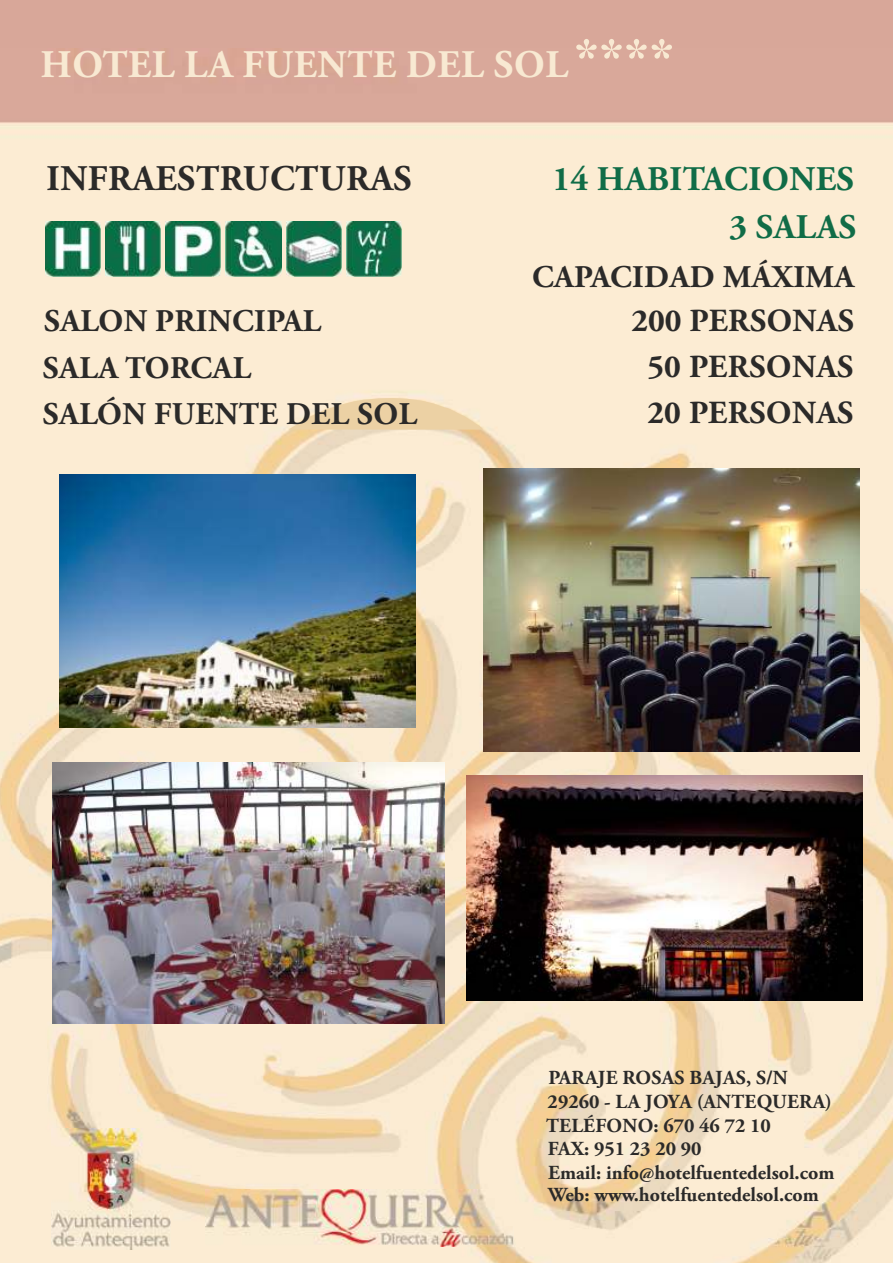
<style>
.page{position:relative;width:893px;height:1263px;background:#fff}
.page>*{position:absolute;margin:0;border:0;box-sizing:border-box;transform-origin:0 0}
.t1{font:700 52.5px "Times New Roman";color:#f8e9d2}
.t2{font:700 39px "Adobe Garamond Pro";letter-spacing:.015em;color:#f8e9d2}
.t3{font:700 36px "Adobe Garamond Pro";letter-spacing:.015em;color:#2b2a29}
.t4{font:700 34.5px "Adobe Garamond Pro";letter-spacing:.015em;color:#106c47}
.t5{font:700 32.25px/45.8px "Adobe Garamond Pro";letter-spacing:.015em;color:#2b2a29;text-align:center}
.t6{font:700 31.5px/45.9px "Adobe Garamond Pro";letter-spacing:.015em;color:#2b2a29}
.t7{font:700 19.95px/24px "Adobe Garamond Pro";color:#2b2a29}
</style>
<div class="page">
<img style="left:0;top:48px;width:893px;height:1215px">
<img style="left:206px;top:1190px;width:308px;height:56px">
<svg style="left:289px;top:398px;width:194px;height:32px;background:#f0d8b1"></svg>
<img style="left:52px;top:1129px;width:118px;height:120px">
<img style="left:45px;top:221px;width:55px;height:56px">
<img style="left:105px;top:221px;width:55px;height:56px">
<img style="left:165px;top:221px;width:56px;height:56px">
<img style="left:226px;top:221px;width:55px;height:56px">
<img style="left:286px;top:221px;width:56px;height:56px">
<img style="left:346px;top:221px;width:56px;height:56px">
<img style="left:60px;top:474px;width:356px;height:254px">
<img style="left:484px;top:469px;width:376px;height:282px">
<img style="left:52px;top:762px;width:392px;height:261px">
<img style="left:467px;top:776px;width:395px;height:225px">
<h1 class="t1" style="left:573px;top:39px;width:103px">****</h1>
<h2 class="t2" style="left:40px;top:48px;width:529px">HOTEL LA FUENTE DEL SOL</h2>
<h3 class="t3" style="left:47px;top:164px;width:367px">INFRAESTRUCTURAS</h3>
<h3 class="t4" style="left:552px;top:165px;width:303px">14 HABITACIONES</h3>
<h3 class="t4" style="left:729px;top:213px;width:128px">3 SALAS</h3>
<h3 class="t6" style="left:532px;top:257px;width:324px">CAPACIDAD MÁXIMA</h3>
<h3 class="t6" style="left:44px;top:301px;width:279px">SALON PRINCIPAL</h3>
<h3 class="t5" style="left:631px;top:301px;width:224px">200 PERSONAS<br>50 PERSONAS<br>20 PERSONAS</h3>
<h3 class="t6" style="left:43px;top:348px;width:376px">SALA TORCAL<br>SALÓN FUENTE DEL SOL</h3>
<p class="t7" style="left:546px;top:1067px;width:290px">PARAJE ROSAS BAJAS, S/N<br>29260 - LA JOYA (ANTEQUERA)<br>TELÉFONO: 670 46 72 10<br>FAX: 951 23 20 90<br>Email: info@hotelfuentedelsol.com</p>
<p class="t7" style="left:548px;top:1184px;width:272px">Web: www.hotelfuentedelsol.com</p>
</div>
